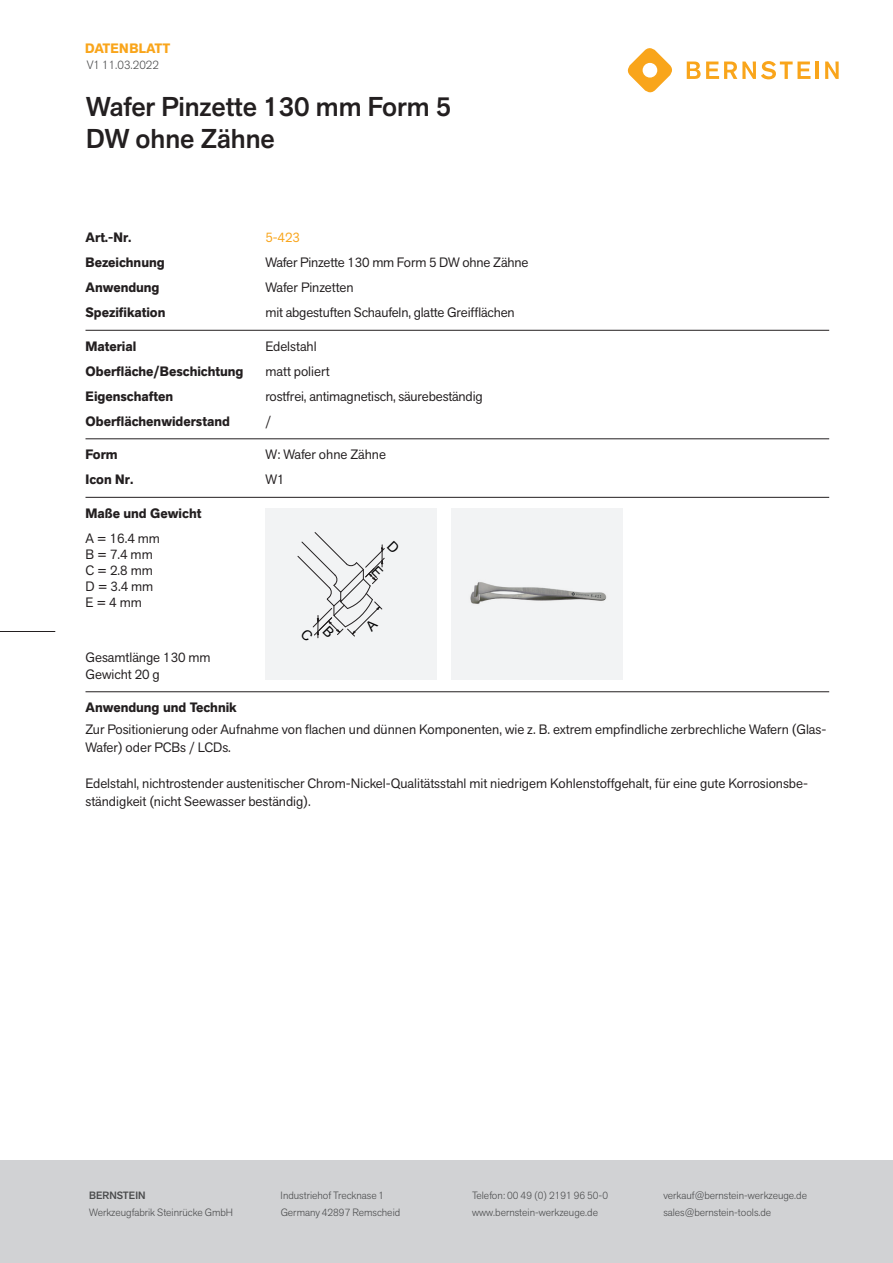
<style>
.page{position:relative;width:893px;height:1263px;background:#fff}
.page>*{position:absolute;margin:0;border:0;box-sizing:border-box;transform-origin:0 0}
.t1{font:500 27px/32.4px "Akzid Grtsk Next";color:#231f20}
.t2{font:13.5px/16.2px "Akzid Grtsk Next";color:#231f20}
.t3{font:700 13.5px "Akzid Grtsk Next";color:#231f20}
.t4{font:700 13.5px "Akzid Grtsk Next";letter-spacing:.01em;color:#f9a51b}
.t5{font:13.5px "Akzid Grtsk Next";color:#f9a51b}
.t6{font:300 12px "Akzid Grtsk Next";color:#4b4c4d}
.t7{font:300 10.5px "Akzid Grtsk Next";color:#4b4c4d}
.t8{font:500 10.5px "Akzid Grtsk Next";color:#4b4c4d}
</style>
<div class="page">
<div style="left:0;top:1161px;width:893px;height:102px;background:#d1d2d4"></div>
<hr style="left:86px;top:330px;width:743px;height:1px;background:#231f20">
<hr style="left:86px;top:439px;width:743px;height:1px;background:#231f20">
<hr style="left:86px;top:497px;width:743px;height:1px;background:#231f20">
<hr style="left:86px;top:691px;width:743px;height:1px;background:#231f20">
<div style="left:451px;top:508px;width:171px;height:171px;background:#f2f3f4"></div>
<img style="left:470px;top:582px;width:137px;height:22px">
<div style="left:266px;top:508px;width:171px;height:172px;background:#f2f3f4"></div>
<svg style="left:627px;top:48px;width:45px;height:45px"></svg>
<svg style="left:687px;top:61px;width:123px;height:18px"></svg>
<hr style="left:815px;top:62px;width:4px;height:17px;background:#f9a51b">
<svg style="left:825px;top:62px;width:14px;height:17px"></svg>
<hr style="left:0;top:631px;width:55px;height:1px;background:#231f20">
<svg style="left:297px;top:532px;width:88px;height:107px"></svg>
<p class="t4" style="left:85px;top:39px;width:87px">DATENBLATT</p>
<p class="t6" style="left:87px;top:57px;width:74px">V1 11.03.2022</p>
<h1 class="t1" style="left:86px;top:90px;width:366px">Wafer Pinzette 130 mm Form 5<br>DW ohne Zähne</h1>
<p class="t3" style="left:86px;top:229px;width:48px">Art.-Nr.</p>
<p class="t5" style="left:265px;top:229px;width:36px">5-423</p>
<p class="t3" style="left:86px;top:254px;width:81px">Bezeichnung</p>
<p class="t2" style="left:265px;top:254px;width:264px">Wafer Pinzette 130 mm Form 5 DW ohne Zähne</p>
<p class="t3" style="left:86px;top:279px;width:76px">Anwendung</p>
<p class="t2" style="left:265px;top:279px;width:90px">Wafer Pinzetten</p>
<p class="t3" style="left:86px;top:304px;width:81px">Spezifikation</p>
<p class="t2" style="left:265px;top:304px;width:251px">mit abgestuften Schaufeln, glatte Greifflächen</p>
<p class="t3" style="left:86px;top:337px;width:52px">Material</p>
<p class="t2" style="left:265px;top:338px;width:53px">Edelstahl</p>
<p class="t3" style="left:86px;top:362px;width:159px">Oberfläche/Beschichtung</p>
<p class="t2" style="left:265px;top:363px;width:66px">matt poliert</p>
<p class="t3" style="left:86px;top:387px;width:89px">Eigenschaften</p>
<p class="t2" style="left:265px;top:388px;width:219px">rostfrei, antimagnetisch, säurebeständig</p>
<p class="t3" style="left:86px;top:412px;width:146px">Oberflächenwiderstand</p>
<p class="t2" style="left:265px;top:413px;width:7px">/</p>
<p class="t3" style="left:86px;top:446px;width:34px">Form</p>
<p class="t2" style="left:265px;top:446px;width:122px">W: Wafer ohne Zähne</p>
<p class="t3" style="left:86px;top:471px;width:49px">Icon Nr.</p>
<p class="t2" style="left:265px;top:471px;width:21px">W1</p>
<p class="t3" style="left:86px;top:504px;width:117px">Maße und Gewicht</p>
<p class="t2" style="left:86px;top:530px;width:76px">A = 16.4 mm</p>
<p class="t2" style="left:86px;top:546px;width:69px;text-align:justify">B = 7.4 mm C = 2.8 mm D = 3.4 mm E = 4 mm</p>
<p class="t2" style="left:86px;top:649px;width:127px">Gesamtlänge 130 mm<br>Gewicht 20 g</p>
<p class="t3" style="left:86px;top:698px;width:153px">Anwendung und Technik</p>
<p class="t2" style="left:86px;top:720px;width:742px;line-height:18px">Zur Positionierung oder Aufnahme von flachen und dünnen Komponenten, wie z. B. extrem empfindliche zerbrechliche Wafern (Glas-<br>Wafer) oder PCBs / LCDs.</p>
<p class="t2" style="left:86px;top:774px;width:724px;line-height:18px">Edelstahl, nichtrostender austenitischer Chrom-Nickel-Qualitätsstahl mit niedrigem Kohlenstoffgehalt, für eine gute Korrosionsbe&shy;ständigkeit (nicht Seewasser beständig).</p>
<p class="t8" style="left:89px;top:1189px;width:58px">BERNSTEIN</p>
<p class="t7" style="left:281px;top:1189px;width:105px">Industriehof Trecknase 1</p>
<p class="t7" style="left:472px;top:1189px;width:138px">Telefon: 00 49 (0) 2191 96 50-0</p>
<p class="t7" style="left:663px;top:1189px;width:145px">verkauf@bernstein-werkzeuge.de</p>
<p class="t7" style="left:89px;top:1205px;width:145px">Werkzeugfabrik Steinrücke GmbH</p>
<p class="t7" style="left:281px;top:1205px;width:121px">Germany 42897 Remscheid</p>
<p class="t7" style="left:472px;top:1205px;width:127px">www.bernstein-werkzeuge.de</p>
<p class="t7" style="left:663px;top:1205px;width:109px">sales@bernstein-tools.de</p>
</div>
